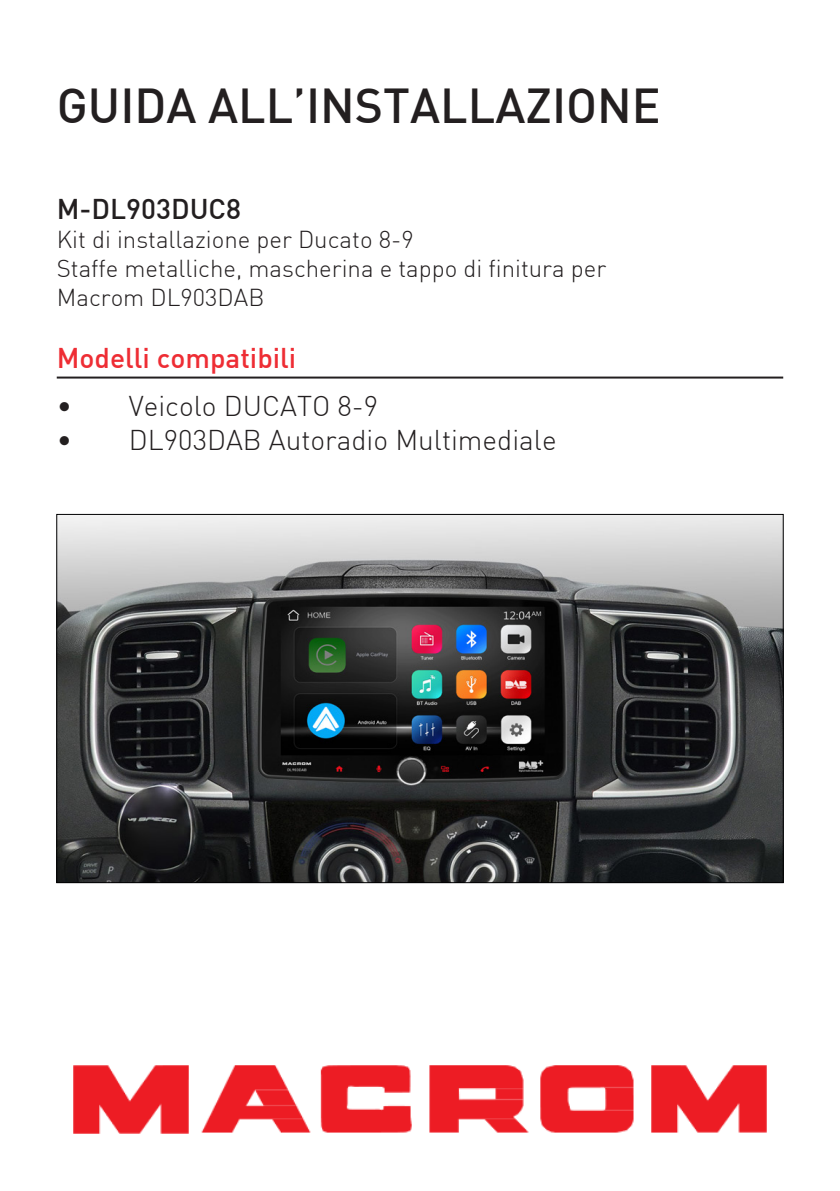
<style>
.page{position:relative;width:840px;height:1191px;background:#fff}
.page>*{position:absolute;margin:0;border:0;box-sizing:border-box;transform-origin:0 0}
.t1{font:500 48px "DIN";color:#231f20}
.t2{font:300 28px "DIN";color:#231f20}
.t3{font:500 28px "DIN";color:#ee2d34}
.t4{font:500 28px "DIN";color:#231f20}
.t5{font:300 24px "DIN";color:#231f20}
</style>
<div class="page">
<hr style="left:57px;top:376px;width:725px;height:2px;background:#231f20">
<img style="left:73px;top:1065px;width:694px;height:69px">
<img style="left:58px;top:516px;width:723px;height:365px">
<p class="t1" style="left:57px;top:75px;width:605px">GUIDA ALL’INSTALLAZIONE</p>
<p class="t4" style="left:57px;top:191px;width:186px">M-DL903DUC8</p>
<p class="t5" style="left:57px;top:225px;width:358px">Kit di installazione per Ducato 8-9</p>
<p class="t5" style="left:57px;top:253px;width:550px">Staffe metalliche, mascherina e tappo di finitura per</p>
<p class="t5" style="left:57px;top:282px;width:209px">Macrom DL903DAB</p>
<p class="t3" style="left:57px;top:340px;width:241px">Modelli compatibili</p>
<p class="t2" style="left:57px;top:389px;width:323px">• Veicolo DUCATO 8-9</p>
<p class="t2" style="left:57px;top:422px;width:501px">• DL903DAB Autoradio Multimediale</p>
</div>
